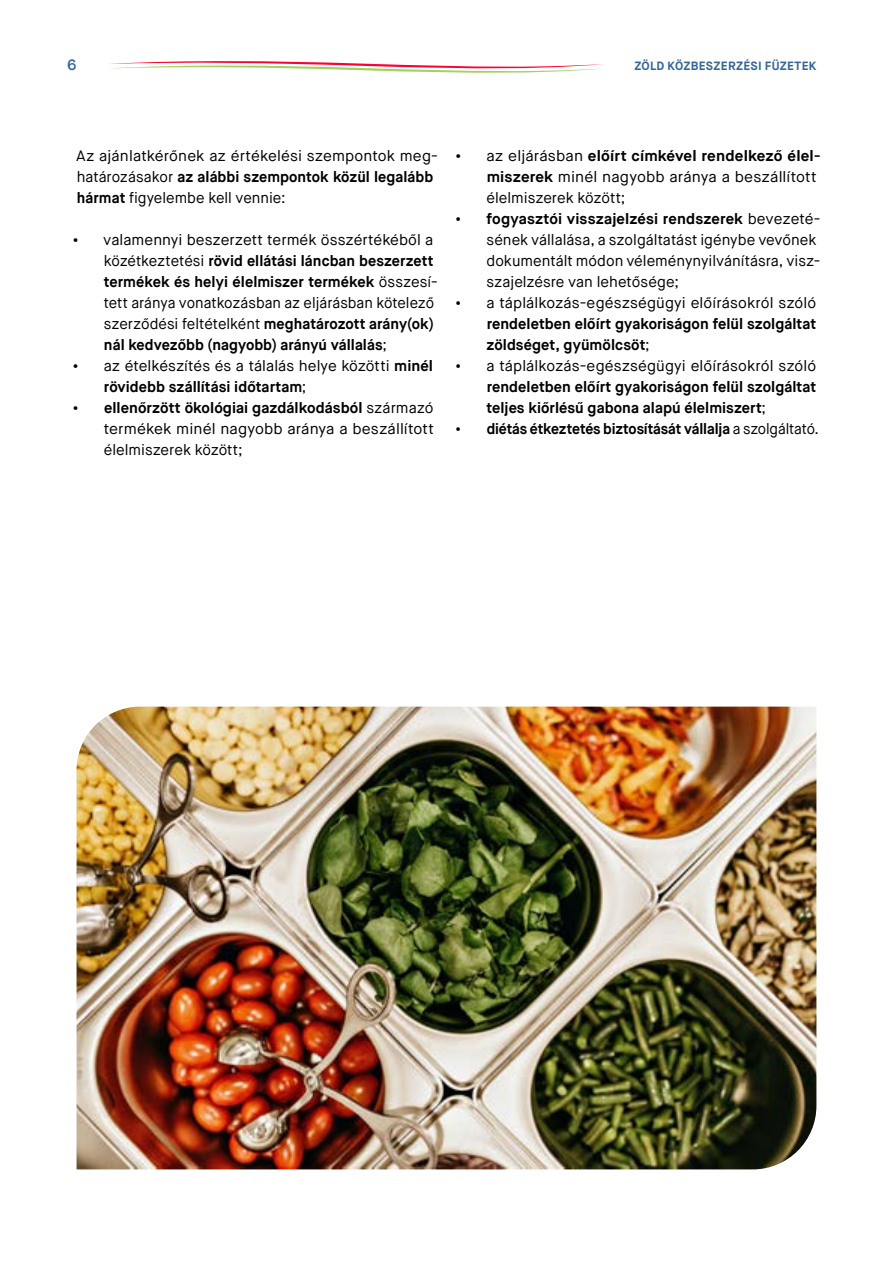
<style>
.page{position:relative;width:893px;height:1263px;background:#fff}
.page>*{position:absolute;margin:0;border:0;box-sizing:border-box;transform-origin:0 0}
.t1{font:15px/21px "Maison Neue";color:#000}
.t2{font:700 15px/21px "Maison Neue";color:#000;text-align:justify}
.t3{font:700 15px "Maison Neue";color:#000;scale:.96 1}
.t4{font:600 15px "Maison Neue";color:#369}
.t5{font:700 12px "Maison Neue";letter-spacing:.025em;color:#369}
.s1{font-weight:700}
.s2{font-weight:400}
</style>
<div class="page">
<svg style="left:109px;top:61px;width:494px;height:12px"></svg>
<img style="left:77px;top:707px;width:739px;height:462px">
<p class="t4" style="left:67px;top:55px;width:11px">6</p>
<p class="t5" style="left:634px;top:58px;width:184px">ZÖLD KÖZBESZERZÉSI FÜZETEK</p>
<p class="t1" style="left:76px;top:145px;width:363px">Az ajánlatkérőnek az értékelési szempontok meg&shy;határozásakor <span class="s1">az alábbi szempontok közül legalább hármat</span> figyelembe kell vennie:</p>
<p class="t1" style="left:104px;top:229px;width:336px;text-indent:-31px"><span class="s1">•</span> valamennyi beszerzett termék összértékéből a közétkeztetési <span class="s1">rövid ellátási láncban beszerzett termékek és helyi élelmiszer termékek</span> összesí&shy;tett aránya vonatkozásban az eljárásban kötelező szerződési feltételként <span class="s1">meghatározott arány(ok) nál kedvezőbb (nagyobb) arányú vállalás</span>;</p>
<p class="t1" style="left:104px;top:355px;width:331px;text-indent:-31px"><span class="s1">•</span> az ételkészítés és a tálalás helye közötti <span class="s1">minél rövidebb szállítási időtartam</span>;</p>
<p class="t1" style="left:104px;top:397px;width:332px;text-align:justify;text-indent:-31px"><span class="s1">• ellenőrzött ökológiai gazdálkodásból</span> származó termékek minél nagyobb aránya a beszállított élelmiszerek között;</p>
<p class="t1" style="left:486px;top:145px;width:335px;text-indent:-31px"><span class="s1">•</span> az eljárásban <span class="s1">előírt címkével rendelkező élel&shy;miszerek</span> minél nagyobb aránya a beszállított élelmiszerek között;</p>
<p class="t1" style="left:486px;top:208px;width:336px;text-indent:-31px"><span class="s1">• fogyasztói visszajelzési rendszerek</span> bevezeté&shy;sének vállalása, a szolgáltatást igénybe vevőnek dokumentált módon véleménynyilvánításra, vis - szajelzésre van lehetősége;</p>
<p class="t2" style="left:486px;top:292px;width:331px;text-indent:-31px">• <span class="s2">a táplálkozás-egészségügyi előírásokról szóló </span>rendeletben előírt gyakoriságon felül szolgáltat zöldséget, gyümölcsöt<span class="s2">;</span></p>
<p class="t2" style="left:486px;top:355px;width:331px;text-indent:-31px">• <span class="s2">a táplálkozás-egészségügyi előírásokról szóló </span>rendeletben előírt gyakoriságon felül szolgáltat teljes kiőrlésű gabona alapú élelmiszert<span class="s2">;</span></p>
<p class="t3" style="left:456px;top:419px;width:380px">• diétás étkeztetés biztosítását vállalja <span class="s2">a szolgáltató.</span></p>
</div>
